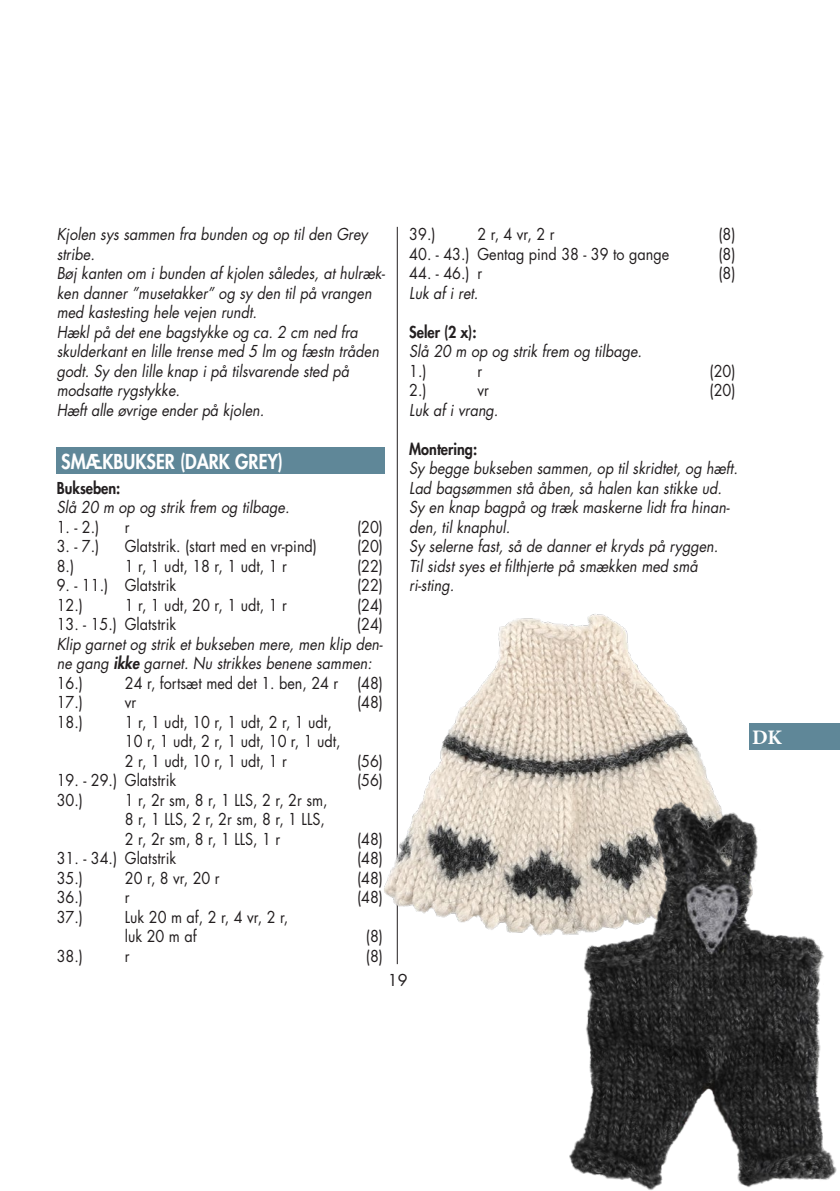
<style>
.page{position:relative;width:840px;height:1191px;background:#fff}
.page>*{position:absolute;margin:0;border:0;box-sizing:border-box;transform-origin:0 0}
.t1{font:700 20.6px "Minion Pro";color:#fff}
.t2{font:800 20px "Futura Std";color:#fff;scale:.9 1}
.t3{font:italic 16px/19.6px "Futura Std";color:#231f20;scale:.9 1}
.t4{font:16px/19.4px "Futura Std";color:#231f20;scale:.9 1}
.t5{font:800 16px "Futura Std";color:#231f20;scale:.9 1}
.t6{font:16px "Futura Std";color:#231f20}
.s1{font-weight:800}
.s2{font-style:normal}
</style>
<div class="page">
<hr style="left:397px;top:227px;width:1px;height:737px;background:#231f20">
<div style="left:748px;top:723px;width:91px;height:27px;background:#5f8798"></div>
<div style="left:57px;top:447px;width:327px;height:27px;background:#5f8798"></div>
<img style="left:384px;top:603px;width:365px;height:339px">
<img style="left:564px;top:776px;width:273px;height:414px">
<p class="t3" style="left:57px;top:224px;width:366px">Kjolen sys sammen fra bunden og op til den Grey stribe.<br>Bøj kanten om i bunden af kjolen således, at hulræk&shy;ken danner ”musetakker” og sy den til på vrangen med kastesting hele vejen rundt.<br>Hækl på det ene bagstykke og ca. 2 cm ned fra skulderkant en lille trense med 5 lm og fæstn tråden godt. Sy den lille knap i på tilsvarende sted på modsatte rygstykke.<br>Hæft alle øvrige ender på kjolen.</p>
<p class="t2" style="left:61px;top:448px;width:247px">SMÆKBUKSER (DARK GREY)</p>
<p class="t5" style="left:57px;top:477px;width:72px">Bukseben:</p>
<p class="t3" style="left:57px;top:497px;width:260px">Slå 20 m op og strik frem og tilbage.</p>
<p class="t4" style="left:57px;top:517px;width:49px">1. - 2.)</p>
<p class="t4" style="left:125px;top:517px;width:7px">r</p>
<p class="t4" style="left:357px;top:517px;width:30px">(20)</p>
<p class="t4" style="left:57px;top:537px;width:49px">3. - 7.)</p>
<p class="t4" style="left:125px;top:537px;width:215px">Glatstrik. (start med en vr-pind)</p>
<p class="t4" style="left:357px;top:537px;width:30px">(20)</p>
<p class="t4" style="left:57px;top:556px;width:21px">8.)</p>
<p class="t4" style="left:125px;top:556px;width:181px">1 r, 1 udt, 18 r, 1 udt, 1 r</p>
<p class="t4" style="left:357px;top:556px;width:30px">(22)</p>
<p class="t4" style="left:57px;top:576px;width:134px">9. - 11.) Glatstrik</p>
<p class="t4" style="left:357px;top:576px;width:30px">(22)</p>
<p class="t4" style="left:57px;top:595px;width:31px">12.)</p>
<p class="t4" style="left:125px;top:595px;width:181px">1 r, 1 udt, 20 r, 1 udt, 1 r</p>
<p class="t4" style="left:357px;top:595px;width:30px">(24)</p>
<p class="t4" style="left:57px;top:615px;width:134px">13. - 15.) Glatstrik</p>
<p class="t4" style="left:357px;top:615px;width:30px">(24)</p>
<p class="t3" style="left:57px;top:634px;width:363px">Klip garnet og strik et bukseben mere, men klip den&shy;ne gang <span class="s1">ikke</span> garnet. Nu strikkes benene sammen:<br><span class="s2">16.)</span></p>
<p class="t4" style="left:125px;top:673px;width:288px">24 r, fortsæt med det 1. ben, 24 r (48)</p>
<p class="t4" style="left:57px;top:693px;width:31px">17.)</p>
<p class="t4" style="left:125px;top:693px;width:14px">vr</p>
<p class="t4" style="left:357px;top:693px;width:30px">(48)</p>
<p class="t4" style="left:57px;top:712px;width:31px">18.)</p>
<p class="t4" style="left:125px;top:712px;width:241px">1 r, 1 udt, 10 r, 1 udt, 2 r, 1 udt,<br>10 r, 1 udt, 2 r, 1 udt, 10 r, 1 udt,<br>2 r, 1 udt, 10 r, 1 udt, 1 r</p>
<p class="t4" style="left:357px;top:751px;width:30px">(56)</p>
<p class="t4" style="left:57px;top:771px;width:134px">19. - 29.) Glatstrik</p>
<p class="t4" style="left:357px;top:771px;width:30px">(56)</p>
<p class="t4" style="left:57px;top:790px;width:31px">30.)</p>
<p class="t4" style="left:125px;top:790px;width:227px">1 r, 2r sm, 8 r, 1 LLS, 2 r, 2r sm,<br>8 r, 1 LLS, 2 r, 2r sm, 8 r, 1 LLS,<br>2 r, 2r sm, 8 r, 1 LLS, 1 r</p>
<p class="t4" style="left:357px;top:829px;width:30px">(48)</p>
<p class="t4" style="left:57px;top:849px;width:134px">31. - 34.) Glatstrik</p>
<p class="t4" style="left:357px;top:849px;width:30px">(48)</p>
<p class="t4" style="left:57px;top:868px;width:31px">35.)</p>
<p class="t4" style="left:125px;top:868px;width:107px">20 r, 8 vr, 20 r</p>
<p class="t4" style="left:357px;top:868px;width:30px">(48)</p>
<p class="t4" style="left:57px;top:888px;width:31px">36.)</p>
<p class="t4" style="left:125px;top:888px;width:7px">r</p>
<p class="t4" style="left:357px;top:888px;width:30px">(48)</p>
<p class="t4" style="left:57px;top:907px;width:31px">37.)</p>
<p class="t4" style="left:125px;top:907px;width:183px">Luk 20 m af, 2 r, 4 vr, 2 r, luk 20 m af</p>
<p class="t4" style="left:366px;top:927px;width:21px">(8)</p>
<p class="t4" style="left:57px;top:946px;width:31px">38.)</p>
<p class="t4" style="left:125px;top:946px;width:7px">r</p>
<p class="t4" style="left:366px;top:946px;width:21px">(8)</p>
<p class="t4" style="left:409px;top:225px;width:31px">39.)</p>
<p class="t4" style="left:477px;top:225px;width:87px">2 r, 4 vr, 2 r</p>
<p class="t4" style="left:718px;top:225px;width:21px">(8)</p>
<p class="t4" style="left:409px;top:244px;width:290px">40. - 43.) Gentag pind 38 - 39 to gange</p>
<p class="t4" style="left:718px;top:244px;width:21px">(8)</p>
<p class="t4" style="left:409px;top:264px;width:82px">44. - 46.) r</p>
<p class="t4" style="left:718px;top:264px;width:21px">(8)</p>
<p class="t3" style="left:409px;top:283px;width:78px">Luk af i ret.</p>
<p class="t5" style="left:409px;top:321px;width:76px">Seler (2 x):</p>
<p class="t3" style="left:409px;top:342px;width:260px">Slå 20 m op og strik frem og tilbage.</p>
<p class="t4" style="left:409px;top:361px;width:21px">1.)</p>
<p class="t4" style="left:477px;top:361px;width:7px">r</p>
<p class="t4" style="left:709px;top:361px;width:30px">(20)</p>
<p class="t4" style="left:409px;top:381px;width:21px">2.)</p>
<p class="t4" style="left:477px;top:381px;width:14px">vr</p>
<p class="t4" style="left:709px;top:381px;width:30px">(20)</p>
<p class="t3" style="left:409px;top:400px;width:100px">Luk af i vrang.</p>
<p class="t5" style="left:409px;top:438px;width:77px">Montering:</p>
<p class="t3" style="left:409px;top:459px;width:366px">Sy begge bukseben sammen, op til skridtet, og hæft.<br>Lad bagsømmen stå åben, så halen kan stikke ud.<br>Sy en knap bagpå og træk maskerne lidt fra hinan&shy;den, til knaphul.<br>Sy selerne fast, så de danner et kryds på ryggen.<br>Til sidst syes et filthjerte på smækken med små ri-sting.</p>
<p class="t6" style="left:387px;top:969px;width:21px">19</p>
<p class="t1" style="left:751px;top:723px;width:31px">DK</p>
</div>
